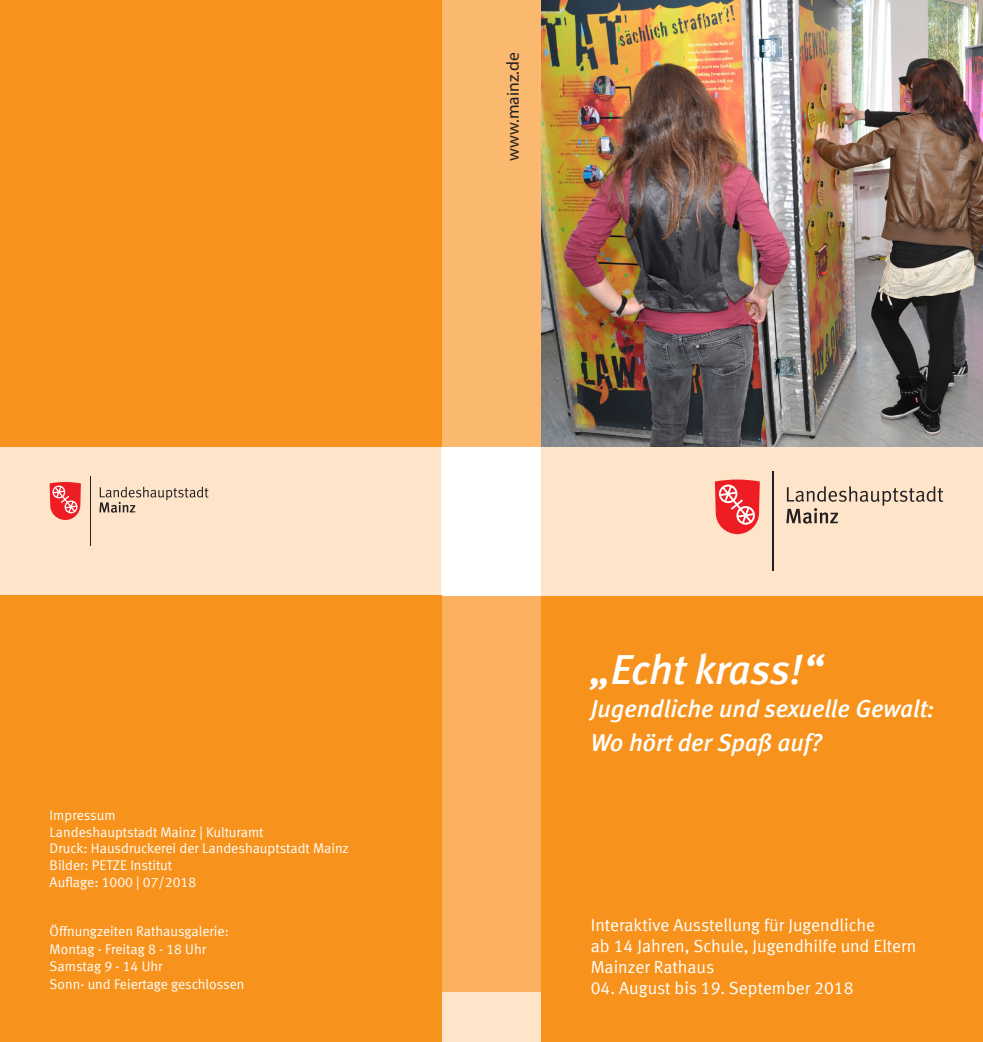
<style>
.page{position:relative;width:983px;height:1042px;background:#fff}
.page>*{position:absolute;margin:0;border:0;box-sizing:border-box;transform-origin:0 0}
.t1{font:italic 700 42px "Mainz Meta";letter-spacing:-.005em;color:#fff}
.t2{font:italic 700 24.5px "Mainz Meta";color:#fff}
.t3{font:17.5px/21px "Mainz Meta";color:#fff}
.t4{font:17.5px "Myriad Pro";color:#231f20}
.t5{font:14px/16.8px "Mainz Meta";color:#fff}
</style>
<div class="page">
<div style="left:541px;top:595px;width:441px;height:447px;background:#f7931d"></div>
<div style="left:0;top:446px;width:982px;height:149px;background:#fee5ca"></div>
<div style="left:441px;top:595px;width:100px;height:397px;background:#fab05f"></div>
<svg style="left:786px;top:486px;width:157px;height:38px"></svg>
<hr style="left:772px;top:471px;width:1px;height:100px;background:#231f20">
<svg style="left:714px;top:479px;width:45px;height:55px;background:#f25b5c"></svg>
<svg style="left:99px;top:487px;width:109px;height:26px"></svg>
<hr style="left:90px;top:476px;width:1px;height:69px;background:#231f20">
<svg style="left:50px;top:482px;width:31px;height:38px"></svg>
<div style="left:441px;top:992px;width:100px;height:50px;background:#fee5ca"></div>
<div style="left:441px;top:446px;width:100px;height:149px;background:#fff"></div>
<div style="left:0;top:595px;width:441px;height:447px;background:#f7931d"></div>
<div style="left:441px;top:0;width:100px;height:446px;background:#fab96e"></div>
<div style="left:0;top:0;width:441px;height:446px;background:#f7931d"></div>
<img style="left:541px;top:0;width:441px;height:446px">
<p class="t4" style="left:502px;top:161px;width:110px;rotate:-90deg">www.mainz.de</p>
<p class="t5" style="left:50px;top:806px;width:67px">Impressum</p>
<p class="t5" style="left:50px;top:823px;width:215px">Landeshauptstadt Mainz | Kulturamt</p>
<p class="t5" style="left:50px;top:840px;width:300px">Druck: Hausdruckerei der Landeshauptstadt Mainz</p>
<p class="t5" style="left:50px;top:857px;width:148px">Bilder: PETZE Institut<br>Auflage: 1000 | 07/2018</p>
<p class="t5" style="left:50px;top:922px;width:181px">Öffnungzeiten Rathausgalerie:</p>
<p class="t5" style="left:50px;top:940px;width:158px">Montag - Freitag 8 - 18 Uhr</p>
<p class="t5" style="left:50px;top:957px;width:114px">Samstag 9 - 14 Uhr</p>
<p class="t5" style="left:50px;top:975px;width:196px">Sonn- und Feiertage geschlossen</p>
<p class="t1" style="left:590px;top:645px;width:233px">„Echt krass!“</p>
<p class="t2" style="left:590px;top:694px;width:345px">Jugendliche und sexuelle Gewalt:</p>
<p class="t2" style="left:590px;top:727px;width:232px">Wo hört der Spaß auf?</p>
<p class="t3" style="left:590px;top:914px;width:327px">Interaktive Ausstellung für Jugendliche<br>ab 14 Jahren, Schule, Jugendhilfe und Eltern</p>
<p class="t3" style="left:590px;top:956px;width:125px">Mainzer Rathaus</p>
<p class="t3" style="left:590px;top:977px;width:264px">04. August bis 19. September 2018</p>
</div>
